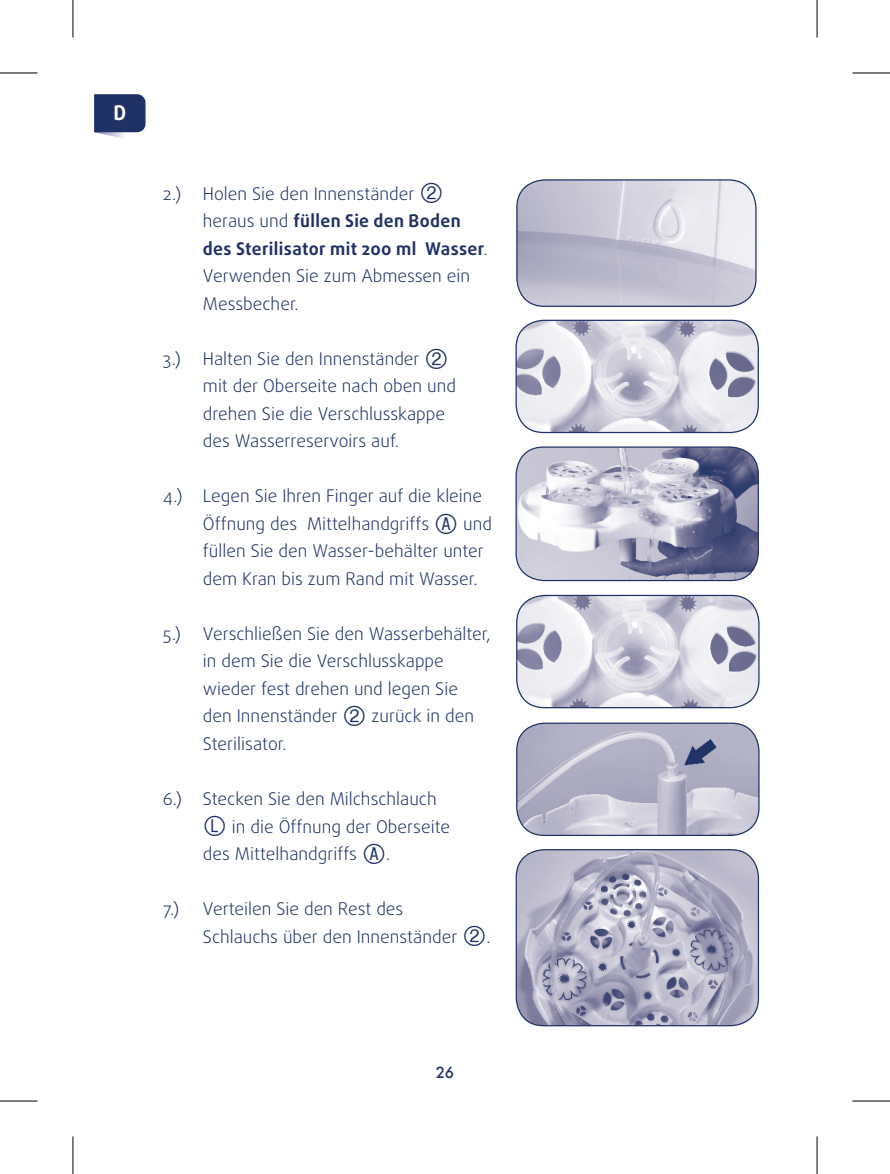
<style>
.page{position:relative;width:890px;height:1174px;background:#fff}
.page>*{position:absolute;margin:0;border:0;box-sizing:border-box;transform-origin:0 0}
.t1{font:700 20.25px "Daxline Pro";color:#fff}
.t2{font:300 17.5px/27.5px "Daxline Pro";color:#203265}
.t3{font:500 15px "Futura";color:#203265}
.s1{font-family:"Circle Frame";font-weight:400;font-size:27.5px}
.s2{font-weight:700}
</style>
<div class="page">
<svg style="left:94px;top:132px;width:45px;height:6px"></svg>
<svg style="left:94px;top:94px;width:52px;height:38px;background:#263869"></svg>
<img style="left:516px;top:849px;width:242px;height:176px">
<div style="left:516px;top:849px;width:243px;height:177px;border:1px solid #203265;border-radius:28px"></div>
<img style="left:517px;top:180px;width:239px;height:126px">
<div style="left:516px;top:179px;width:241px;height:128px;border:1px solid #203265;border-radius:28px"></div>
<img style="left:517px;top:724px;width:242px;height:111px">
<div style="left:516px;top:722px;width:244px;height:114px;border:1px solid #203265;border-radius:28px"></div>
<img style="left:516px;top:448px;width:242px;height:132px">
<div style="left:515px;top:446px;width:244px;height:135px;border:1px solid #203265;border-radius:28px"></div>
<img style="left:516px;top:320px;width:242px;height:112px">
<div style="left:515px;top:320px;width:244px;height:113px;border:1px solid #203265;border-radius:28px"></div>
<img style="left:517px;top:595px;width:242px;height:112px">
<div style="left:516px;top:595px;width:244px;height:113px;border:1px solid #203265;border-radius:28px"></div>
<svg style="left:816px;top:0;width:1px;height:38px"></svg>
<svg style="left:816px;top:1136px;width:1px;height:37px"></svg>
<hr style="left:0;top:73px;width:38px;height:1px;background:#000">
<hr style="left:852px;top:73px;width:38px;height:1px;background:#000">
<hr style="left:0;top:1100px;width:38px;height:1px;background:#000">
<hr style="left:852px;top:1100px;width:38px;height:1px;background:#000">
<hr style="left:73px;top:0;width:1px;height:38px;background:#000">
<hr style="left:73px;top:1136px;width:1px;height:37px;background:#000">
<hr style="left:817px;top:0;width:1px;height:38px;background:#000">
<hr style="left:817px;top:1136px;width:1px;height:37px;background:#000">
<p class="t1" style="left:113px;top:99px;width:14px">D</p>
<p class="t2" style="left:203px;top:180px;width:286px;text-indent:-40px">2.) Holen Sie den Innenständer <span class="s1">2 </span>heraus und <span class="s2">füllen Sie den Boden des Sterilisator mit 200 ml Wasser</span>.<br>Verwenden Sie zum Abmessen ein<br>Messbecher.</p>
<p class="t2" style="left:203px;top:345px;width:255px;text-indent:-40px">3.) Halten Sie den Innenständer <span class="s1">2 </span>mit der Oberseite nach oben und drehen Sie die Verschlusskappe des Wasserreservoirs auf.</p>
<p class="t2" style="left:203px;top:482px;width:291px;text-indent:-40px">4.) Legen Sie Ihren Finger auf die kleine Öffnung des Mittelhandgriffs <span class="s1">A</span> und füllen Sie den Wasser-behälter unter dem Kran bis zum Rand mit Wasser.</p>
<p class="t2" style="left:203px;top:620px;width:289px;text-indent:-40px">5.) Verschließen Sie den Wasserbehälter, in dem Sie die Verschlusskappe wieder fest drehen und legen Sie den Innenständer <span class="s1">2</span> zurück in den<br>Sterilisator.</p>
<p class="t2" style="left:203px;top:785px;width:249px;text-indent:-40px">6.) Stecken Sie den Milchschlauch<br><span class="s1">L</span> in die Öffnung der Oberseite des Mittelhandgriffs <span class="s1">A</span>.</p>
<p class="t2" style="left:163px;top:895px;width:18px">7.)</p>
<p class="t2" style="left:203px;top:895px;width:289px">Verteilen Sie den Rest des<br>Schlauchs über den Innenständer <span class="s1">2</span>.</p>
<p class="t3" style="left:436px;top:1061px;width:20px">26</p>
</div>
